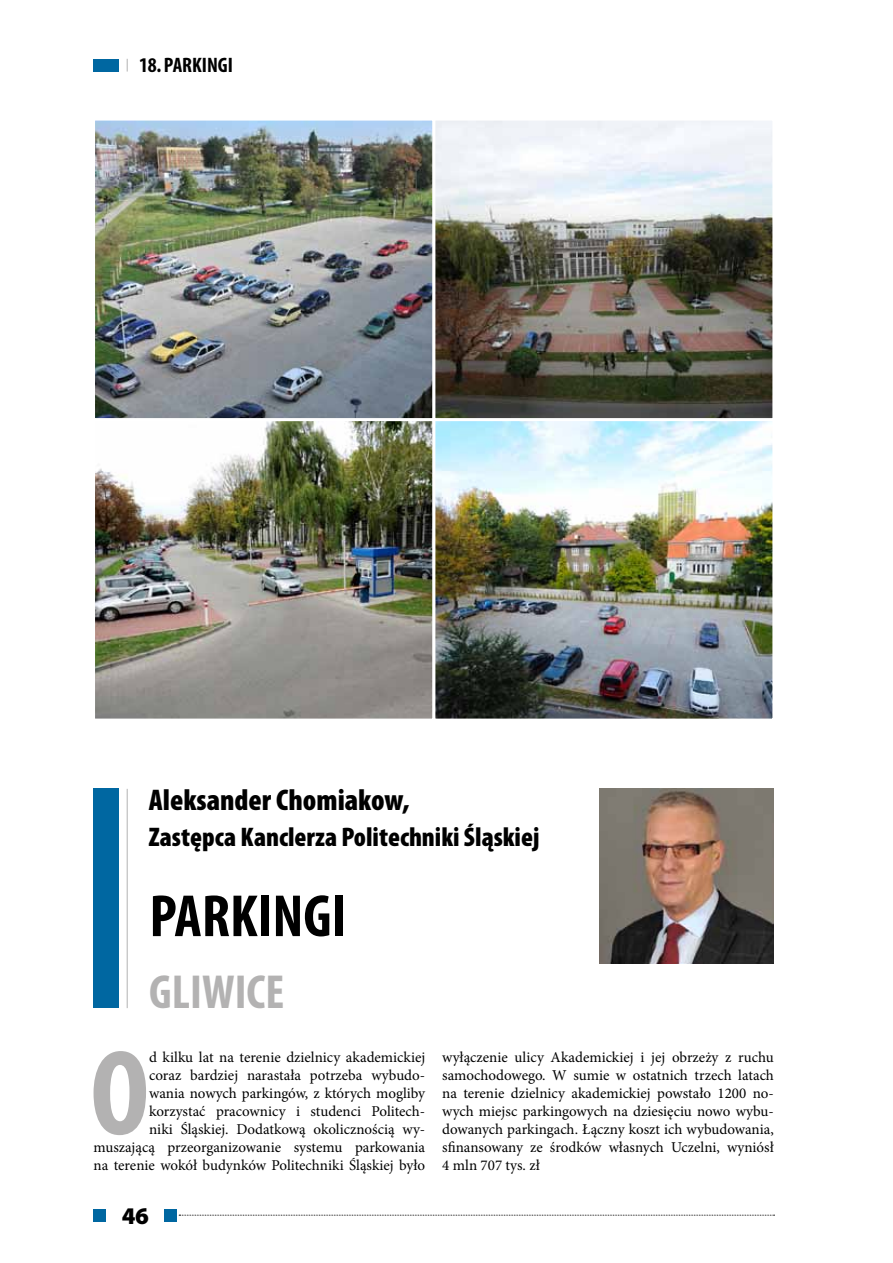
<style>
.page{position:relative;width:893px;height:1263px;background:#fff}
.page>*{position:absolute;margin:0;border:0;box-sizing:border-box;transform-origin:0 0}
.t1{font:700 condensed 121.8px "Myriad Pro";color:#b3b2b2}
.t2{font:700 condensed 60px "Myriad Pro";color:#000}
.t3{font:700 condensed 48px "Myriad Pro";color:#b3b2b2}
.t4{font:900 condensed 30px "Myriad Pro";color:#000}
.t5{font:900 condensed 27px "Myriad Pro";color:#000}
.t6{font:900 24px "Myriad Pro";color:#000}
.t7{font:700 condensed 21px "Myriad Pro";color:#000}
.t8{font:15px/18px "Minion Pro";color:#000;text-align:right}
</style>
<div class="page">
<div style="left:94px;top:789px;width:25px;height:219px;background:#0067a1"></div>
<hr style="left:127px;top:789px;width:1px;height:219px;background:#b3b2b2">
<div style="left:94px;top:59px;width:25px;height:13px;background:#0067a1"></div>
<svg style="left:127px;top:59px;width:1px;height:13px"></svg>
<img style="left:96px;top:122px;width:675px;height:595px">
<div style="left:432px;top:418px;width:343px;height:303px;border:3px solid #fff"></div>
<div style="left:92px;top:418px;width:343px;height:303px;border:3px solid #fff"></div>
<div style="left:432px;top:118px;width:343px;height:303px;border:3px solid #fff"></div>
<div style="left:92px;top:118px;width:343px;height:303px;border:3px solid #fff"></div>
<div style="left:94px;top:1209px;width:12px;height:12px;background:#0067a1"></div>
<div style="left:164px;top:1209px;width:13px;height:12px;background:#0067a1"></div>
<svg style="left:179px;top:1215px;width:595px;height:1px"></svg>
<img style="left:600px;top:789px;width:174px;height:174px">
<h3 class="t7" style="left:139px;top:52px;width:95px">18. PARKINGI</h3>
<h3 class="t4" style="left:149px;top:781px;width:262px">Aleksander Chomiakow,</h3>
<h3 class="t5" style="left:149px;top:820px;width:393px">Zastępca Kanclerza Politechniki Śląskiej</h3>
<h2 class="t2" style="left:149px;top:879px;width:199px">PARKINGI</h2>
<h3 class="t3" style="left:149px;top:962px;width:137px">GLIWICE</h3>
<h1 class="t1" style="left:90px;top:1017px;width:54px">O</h1>
<p class="t8" style="left:94px;top:1048px;width:333px">d kilku lat na terenie dzielnicy akademickiej<br>coraz bardziej narastała potrzeba wybudo-<br>wania nowych parkingów, z których mogliby korzystać pracownicy i studenci Politech-<br>niki Śląskiej. Dodatkową okolicznością wy&shy;muszającą przeorganizowanie systemu parkowania na terenie wokół budynków Politechniki Śląskiej było</p>
<p class="t8" style="left:442px;top:1048px;width:333px;text-align:justify">wyłączenie ulicy Akademickiej i jej obrzeży z ruchu samochodowego. W sumie w ostatnich trzech latach na terenie dzielnicy akademickiej powstało 1200 no&shy;wych miejsc parkingowych na dziesięciu nowo wybu&shy;dowanych parkingach. Łączny koszt ich wybudowania, sfinansowany ze środków własnych Uczelni, wyniósł 4 mln 707 tys. zł</p>
<h3 class="t6" style="left:122px;top:1200px;width:29px">46</h3>
</div>
